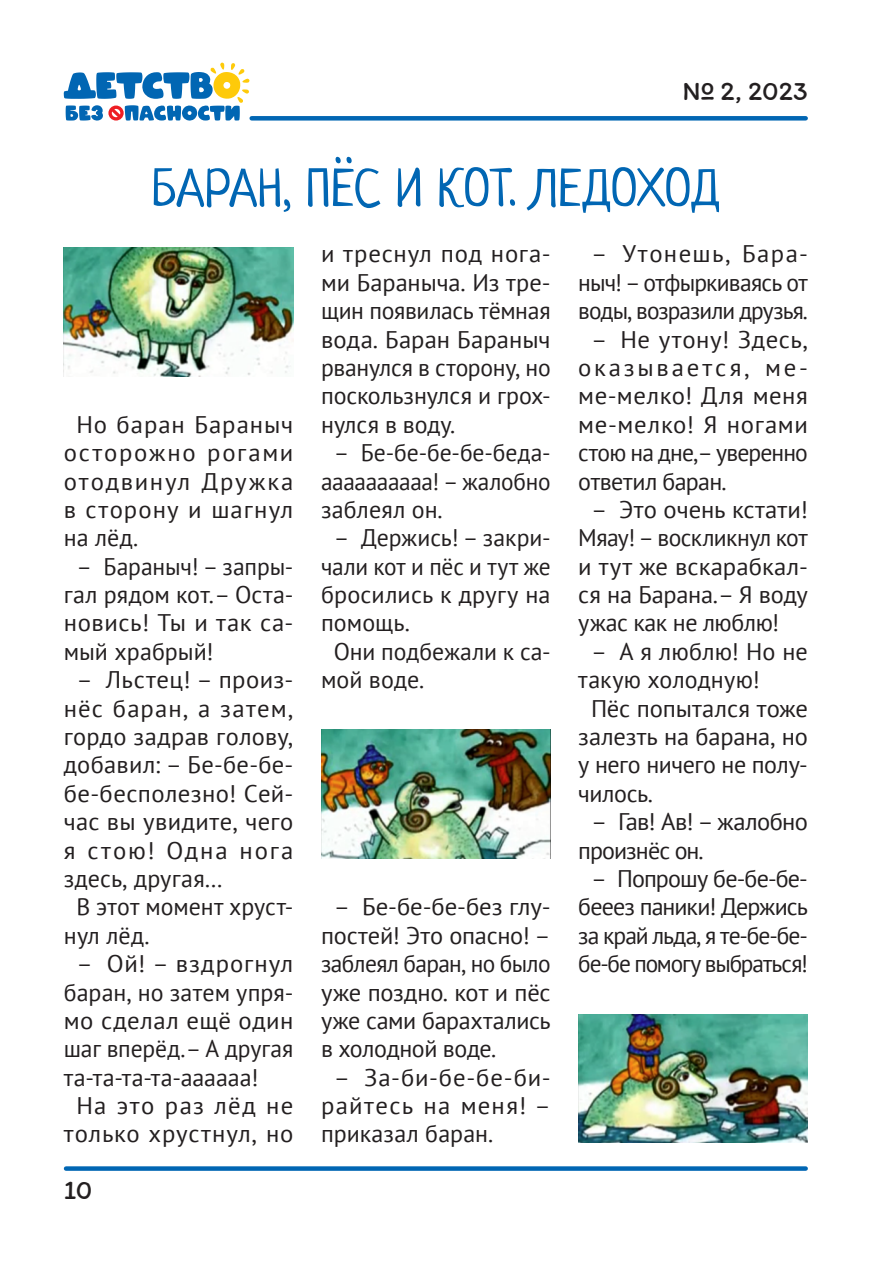
<style>
.page{position:relative;width:893px;height:1263px;background:#fff}
.page>*{position:absolute;margin:0;border:0;box-sizing:border-box;transform-origin:0 0}
.заголовок{font:52.5px "Neucha";letter-spacing:-.01em;color:#0166b3}
.t1{font:27px "Itim Cyrillic";letter-spacing:-.005em;color:#231f20}
.основа_текст{font:24px/28.3px "PT Sans";color:#231f20;text-align:justify}
.основа_текст-2{font:24px/28.3px "PT Sans";letter-spacing:-.035em;color:#231f20;text-align:center}
.основа_текст-3{font:24px/28.3px "PT Sans";letter-spacing:-.04em;color:#231f20;text-align:center}
.основа_текст-4{font:24px/28.3px "PT Sans";letter-spacing:.04em;color:#231f20;text-align:center}
</style>
<div class="page">
<svg style="left:64px;top:62px;width:186px;height:59px"></svg>
<div style="left:252px;top:116px;width:554px;height:5px;background:#0166b3"></div>
<div style="left:66px;top:1166px;width:740px;height:5px;background:#0166b3"></div>
<img style="left:64px;top:247px;width:229px;height:129px">
<img style="left:321px;top:730px;width:230px;height:128px">
<img style="left:578px;top:1015px;width:230px;height:127px">
<p class="t1" style="left:682px;top:74px;width:127px">№ 2, 2023</p>
<p class="заголовок" style="left:152px;top:155px;width:570px">БАРАН, ПЁС И КОТ. ЛЕДОХОД</p>
<p class="основа_текст" style="left:321px;top:239px;width:231px">и треснул под нога&shy;ми Бараныча. Из тре&shy;щин появилась тёмная вода. Баран Бараныч рванулся в сторону, но поскользнулся и грох&shy;нулся в воду.</p>
<p class="основа_текст" style="left:321px;top:438px;width:231px;text-indent:13px">– Бе-бе-бе-бе-беда&shy;аааааааааа! – жалобно заблеял он.</p>
<p class="основа_текст" style="left:321px;top:523px;width:231px;text-indent:13px">– Держись! – закри&shy;чали кот и пёс и тут же бросились к другу на помощь.</p>
<p class="основа_текст" style="left:321px;top:637px;width:231px;text-indent:13px">Они подбежали к са&shy;мой воде.</p>
<p class="основа_текст-2" style="left:578px;top:239px;width:231px">– Утонешь, Бара&shy;ныч! – отфыркиваясь от воды, возразили друзья.</p>
<p class="основа_текст" style="left:578px;top:324px;width:231px;text-indent:13px">– Не утону! Здесь, оказывается, ме&shy;ме-мелко! Для меня ме-мелко! Я ногами стою на дне,– уверенно ответил баран.</p>
<p class="основа_текст" style="left:578px;top:495px;width:231px;text-indent:13px">– Это очень кстати!<br>Мяау! – воскликнул кот и тут же вскарабкал&shy;ся на Барана.– Я воду ужас как не люблю!</p>
<p class="основа_текст" style="left:578px;top:637px;width:231px;text-indent:13px">– А я люблю! Но не такую холодную!</p>
<p class="основа_текст" style="left:578px;top:693px;width:231px;text-indent:13px">Пёс попытался тоже залезть на барана, но у него ничего не полу&shy;чилось.</p>
<p class="основа_текст-2" style="left:578px;top:807px;width:231px;text-align:left;text-indent:13px">– Гав! Ав! – жалобно произнёс он.</p>
<p class="основа_текст-3" style="left:578px;top:864px;width:231px">– Попрошу бе-бе-бе&shy;бееез паники! Держись за край льда, я те-бе-бе&shy;бе-бе помогу выбраться!</p>
<p class="основа_текст" style="left:64px;top:410px;width:231px;text-indent:13px">Но баран Бараныч осторожно рогами отодвинул Дружка в сторону и шагнул на лёд.</p>
<p class="основа_текст" style="left:64px;top:552px;width:231px;text-indent:13px">– Бараныч! – запры&shy;гал рядом кот.– Оста&shy;новись! Ты и так са&shy;мый храбрый!</p>
<p class="основа_текст" style="left:64px;top:665px;width:231px;text-indent:13px">– Льстец! – произ&shy;нёс баран, а затем, гордо задрав голову, добавил: – Бе-бе-бе&shy;бе-бесполезно! Сей&shy;час вы увидите, чего я стою! Одна нога здесь, другая…</p>
<p class="основа_текст" style="left:64px;top:892px;width:231px;text-indent:13px">В этот момент хруст&shy;нул лёд.</p>
<p class="основа_текст" style="left:64px;top:949px;width:231px;text-indent:13px">– Ой! – вздрогнул баран, но затем упря&shy;мо сделал ещё один шаг вперёд.– А другая та-та-та-та-аааааа!</p>
<p class="основа_текст-4" style="left:64px;top:1091px;width:231px">На это раз лёд не только хрустнул, но</p>
<p class="основа_текст" style="left:321px;top:892px;width:231px;text-indent:13px">– Бе-бе-бе-без глу&shy;постей! Это опасно! – заблеял баран, но было уже поздно. кот и пёс уже сами барахтались в холодной воде.</p>
<p class="основа_текст" style="left:321px;top:1062px;width:231px;text-indent:13px">– За-би-бе-бе-би&shy;райтесь на меня! – приказал баран.</p>
<p class="t1" style="left:64px;top:1173px;width:30px">10</p>
</div>
